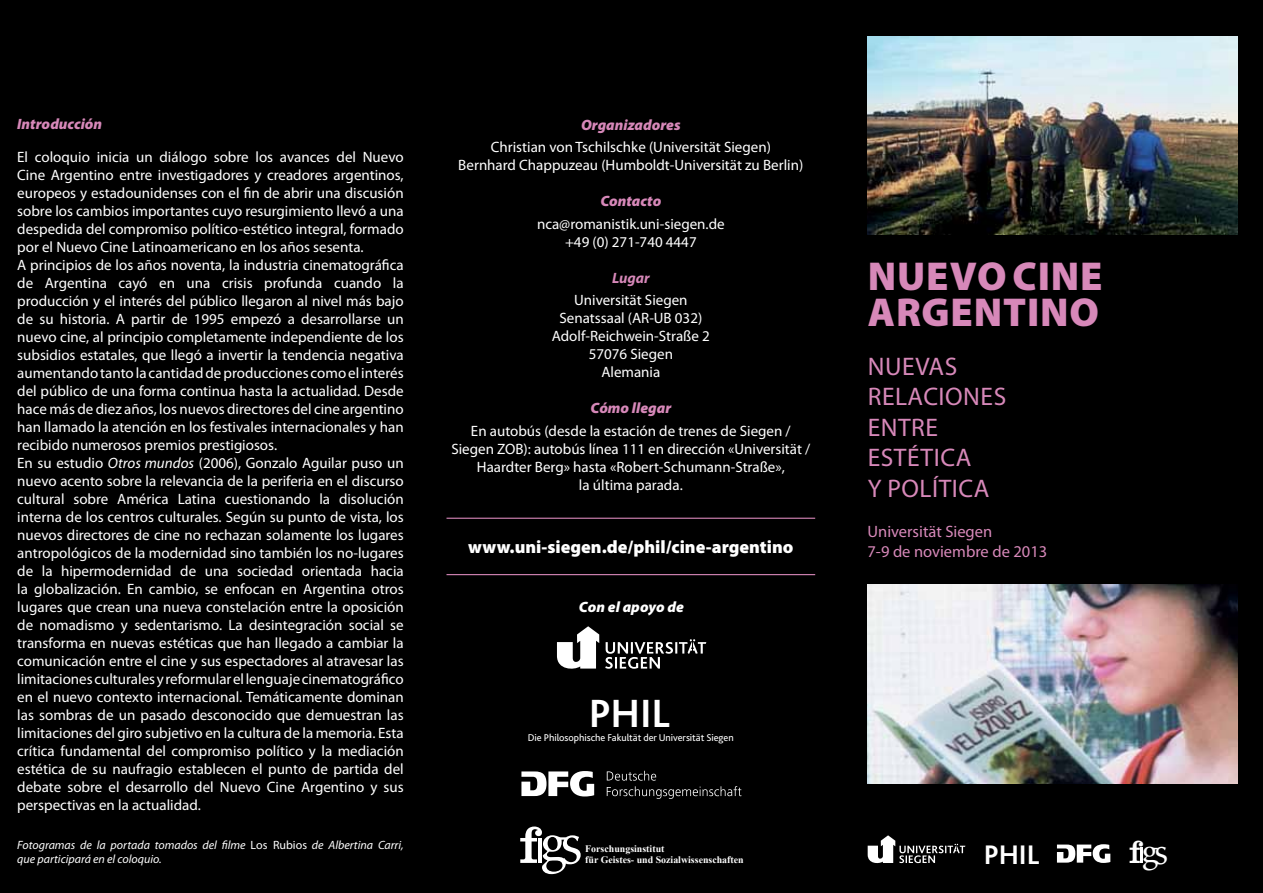
<style>
.page{position:relative;width:1263px;height:893px;background:#000}
.page>*{position:absolute;margin:0;border:0;box-sizing:border-box;transform-origin:0 0}
.t1{font:53.25px "Clarendon LT Std";color:#fff}
.t2{font:700 41.25px "Bliss 2";color:#fff}
.t3{font:900 40.5px/36.6px "Myriad Pro";letter-spacing:.02em;color:#d788b9}
.t4{font:32.85px "Clarendon LT Std";color:#fff}
.t5{font:700 28.2px "Bliss 2";color:#fff}
.t6{font:25.5px/30.6px "Myriad Pro";letter-spacing:.02em;color:#d788b9}
.t7{font:900 18px "Myriad Pro";color:#fff}
.t8{font:16.5px/19.8px "Myriad Pro";color:#d788b9}
.t9{font:15px/18px "Myriad Pro";color:#fff;text-align:center}
.t10{font:italic 900 15px "Myriad Pro";color:#d788b9}
.t11{font:italic 900 15px "Myriad Pro";color:#fff}
.t12{font:italic 700 15px "Myriad Pro";letter-spacing:-.005em;color:#d788b9}
.t13{font:italic 12px/14.4px "Myriad Pro";color:#fff}
.t14{font:10.35px "Bliss 2";letter-spacing:-.005em;color:#fff}
.t15{font:700 9.9px/11.9px "Times New Roman";color:#fff}
.s1{font-style:italic}
.s2{font-style:normal}
.s3{font-family:"Adobe Garamond Pro";font-size:57.45px}
.s4{font-family:"Optima LT Std";font-size:58.2px}
.s5{font-family:"Adobe Garamond Pro";font-size:35.4px}
.s6{font-family:"Optima LT Std";font-size:35.85px}
</style>
<div class="page">
<hr style="left:538px;top:838px;width:4px;height:25px;background:#fff">
<svg style="left:605px;top:639px;width:101px;height:30px"></svg>
<svg style="left:557px;top:626px;width:42px;height:43px"></svg>
<svg style="left:521px;top:771px;width:73px;height:25px"></svg>
<svg style="left:607px;top:771px;width:134px;height:28px"></svg>
<svg style="left:1057px;top:844px;width:53px;height:19px"></svg>
<svg style="left:1141px;top:848px;width:2px;height:15px"></svg>
<svg style="left:868px;top:835px;width:97px;height:28px"></svg>
<hr style="left:446px;top:518px;width:369px;height:1px;background:#d788b9">
<hr style="left:446px;top:574px;width:369px;height:1px;background:#d788b9">
<img style="left:867px;top:36px;width:370px;height:198px">
<img style="left:867px;top:585px;width:370px;height:198px">
<p class="t10" style="left:17px;top:114px;width:86px">Introducción</p>
<p class="t9" style="left:17px;top:148px;width:388px;text-align:left">El coloquio inicia un diálogo sobre los avances del Nuevo Cine Argentino entre investigadores y creadores argentinos, europeos y estadounidenses con el fin de abrir una discusión sobre los cambios importantes cuyo resurgimiento llevó a una despedida del compromiso político-estético integral, formado por el Nuevo Cine Latinoamericano en los años sesenta.<br>A principios de los años noventa, la industria cinematográfica de Argentina cayó en una crisis profunda cuando la producción y el interés del público llegaron al nivel más bajo de su historia. A partir de 1995 empezó a desarrollarse un nuevo cine, al principio completamente independiente de los subsidios estatales, que llegó a invertir la tendencia negativa aumentando tanto la cantidad de producciones como el interés del público de una forma continua hasta la actualidad. Desde hace más de diez años, los nuevos directores del cine argentino han llamado la atención en los festivales internacionales y han recibido numerosos premios prestigiosos.<br>En su estudio <span class="s1">Otros mundos</span> (2006), Gonzalo Aguilar puso un nuevo acento sobre la relevancia de la periferia en el discurso cultural sobre América Latina cuestionando la disolución interna de los centros culturales. Según su punto de vista, los nuevos directores de cine no rechazan solamente los lugares antropológicos de la modernidad sino también los no-lugares de la hipermodernidad de una sociedad orientada hacia la globalización. En cambio, se enfocan en Argentina otros lugares que crean una nueva constelación entre la oposición de nomadismo y sedentarismo. La desintegración social se transforma en nuevas estéticas que han llegado a cambiar la comunicación entre el cine y sus espectadores al atravesar las limitaciones culturales y reformular el lenguaje cinematográfico en el nuevo contexto internacional. Temáticamente dominan las sombras de un pasado desconocido que demuestran las limitaciones del giro subjetivo en la cultura de la memoria. Esta crítica fundamental del compromiso político y la mediación estética de su naufragio establecen el punto de partida del debate sobre el desarrollo del Nuevo Cine Argentino y sus perspectivas en la actualidad.</p>
<p class="t13" style="left:17px;top:838px;width:388px">Fotogramas de la portada tomados del filme <span class="s2">Los Rubios</span> de Albertina Carri, que participará en el coloquio.</p>
<p class="t10" style="left:581px;top:115px;width:101px">Organizadores</p>
<p class="t9" style="left:458px;top:138px;width:347px">Christian von Tschilschke (Universität Siegen)<br>Bernhard Chappuzeau (Humboldt-Universität zu Berlin)</p>
<p class="t10" style="left:600px;top:191px;width:62px">Contacto</p>
<p class="t9" style="left:537px;top:214px;width:189px">nca@romanistik.uni-siegen.de +49 (0) 271-740 4447</p>
<p class="t12" style="left:612px;top:268px;width:39px">Lugar</p>
<p class="t9" style="left:552px;top:291px;width:160px">Universität Siegen<br>Senatssaal (AR-UB 032)<br>Adolf-Reichwein-Straße 2<br>57076 Siegen<br>Alemania</p>
<p class="t10" style="left:590px;top:398px;width:82px">Cómo llegar</p>
<p class="t9" style="left:451px;top:421px;width:360px">En autobús (desde la estación de trenes de Siegen / Siegen ZOB): autobús línea 111 en dirección «Universität / Haardter Berg» hasta «Robert-Schumann-Straße»,<br>la última parada.</p>
<p class="t7" style="left:468px;top:535px;width:327px">www.uni-siegen.de/phil/cine-argentino</p>
<p class="t11" style="left:579px;top:597px;width:107px">Con el apoyo de</p>
<h2 class="t2" style="left:589px;top:687px;width:83px">PHIL</h2>
<p class="t14" style="left:528px;top:731px;width:208px">Die Philosophische Fakultät der Universität Siegen</p>
<h1 class="t1" style="left:519px;top:814px;width:65px">f<span class="s3">g</span><span class="s4">s</span></h1>
<p class="t15" style="left:585px;top:842px;width:160px">Forschungsinstitut<br>für Geistes- und Sozialwissenschaften</p>
<h3 class="t3" style="left:868px;top:256px;width:236px">nuevo cine argentino</h3>
<h3 class="t6" style="left:868px;top:350px;width:16px">nue</h3>
<h3 class="t6" style="left:915px;top:350px;width:28px">vas</h3>
<h3 class="t6" style="left:868px;top:381px;width:15px">relac</h3>
<h3 class="t6" style="left:939px;top:381px;width:23px">iones</h3>
<h3 class="t6" style="left:868px;top:412px;width:107px">entre estética y política</h3>
<p class="t8" style="left:867px;top:522px;width:181px">Universität Siegen<br>7-9 de noviembre de 2013</p>
<h3 class="t5" style="left:984px;top:837px;width:57px">PHIL</h3>
<h3 class="t4" style="left:1129px;top:833px;width:41px">f<span class="s5">g</span><span class="s6">s</span></h3>
</div>
